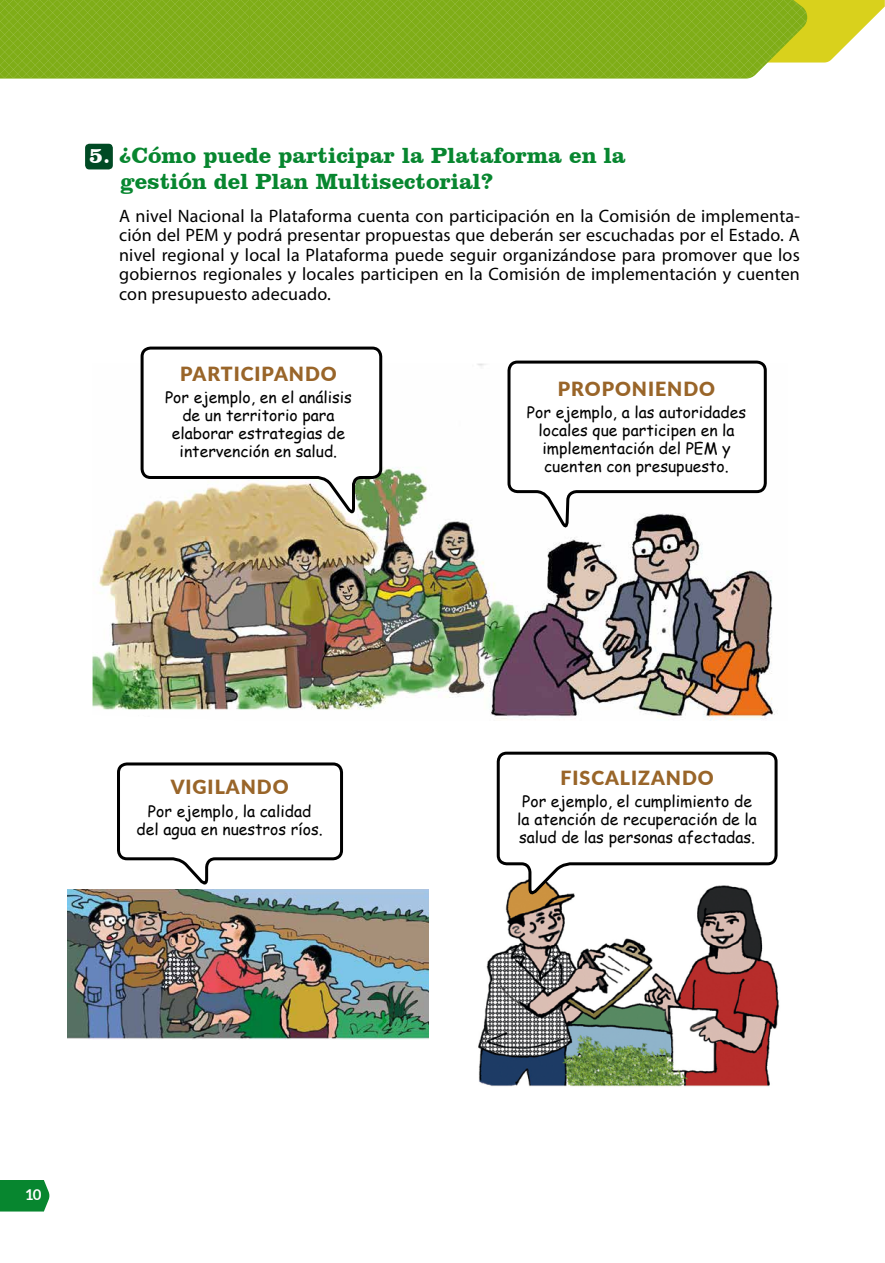
<style>
.page{position:relative;width:885px;height:1263px;background:#fff}
.page>*{position:absolute;margin:0;border:0;box-sizing:border-box;transform-origin:0 0}
.t1{font:700 22.5px/25.8px "Clarendon BT";color:#07862f}
.t2{font:900 19.5px "Lato";letter-spacing:.05em;color:#996529}
.t3{font:18px/19.5px "Myriad Pro";letter-spacing:.01em;color:#000;text-align:justify}
.t4{font:15.75px/18px "Comic Sans MS";color:#000;text-align:center}
.t5{font:700 15px "Lato";color:#fff}
.s1{color:#fff}
</style>
<div class="page">
<img style="left:478px;top:897px;width:302px;height:190px">
<img style="left:67px;top:889px;width:361px;height:151px">
<div style="left:85px;top:144px;width:28px;height:25px;background:#004a24;border-radius:4px"></div>
<svg style="left:0;top:0;width:884px;height:78px"></svg>
<img style="left:92px;top:364px;width:683px;height:357px">
<svg style="left:139px;top:346px;width:245px;height:172px"></svg>
<svg style="left:506px;top:360px;width:262px;height:170px"></svg>
<svg style="left:117px;top:762px;width:227px;height:123px"></svg>
<svg style="left:496px;top:751px;width:282px;height:146px"></svg>
<div style="left:0;top:1180px;width:50px;height:31px;background:#07862f"></div>
<p class="t1" style="left:120px;top:142px;width:507px;text-indent:-32px"><span class="s1">5.</span> ¿Cómo puede participar la Plataforma en la gestión del Plan Multisectorial?</p>
<p class="t3" style="left:119px;top:206px;width:682px">A nivel Nacional la Plataforma cuenta con participación en la Comisión de implementa&shy;ción del PEM y podrá presentar propuestas que deberán ser escuchadas por el Estado. A nivel regional y local la Plataforma puede seguir organizándose para promover que los gobiernos regionales y locales participen en la Comisión de implementación y cuenten con presupuesto adecuado.</p>
<p class="t2" style="left:180px;top:359px;width:158px">PARTICIPANDO</p>
<p class="t4" style="left:165px;top:388px;width:188px">Por ejemplo, en el análisis de un territorio para elaborar estrategias de intervención en salud.</p>
<p class="t2" style="left:171px;top:772px;width:119px">VIGILANDO</p>
<p class="t4" style="left:136px;top:801px;width:188px">Por ejemplo, la calidad del agua en nuestros ríos.</p>
<p class="t2" style="left:558px;top:374px;width:159px">PROPONIENDO</p>
<p class="t4" style="left:527px;top:403px;width:221px">Por ejemplo, a las autoridades locales que participen en la implementación del PEM y cuenten con presupuesto.</p>
<p class="t2" style="left:560px;top:763px;width:155px">FISCALIZANDO</p>
<p class="t4" style="left:517px;top:792px;width:241px">Por ejemplo, el cumplimiento de la atención de recuperación de la salud de las personas afectadas.</p>
<p class="t5" style="left:25px;top:1183px;width:18px">10</p>
</div>
